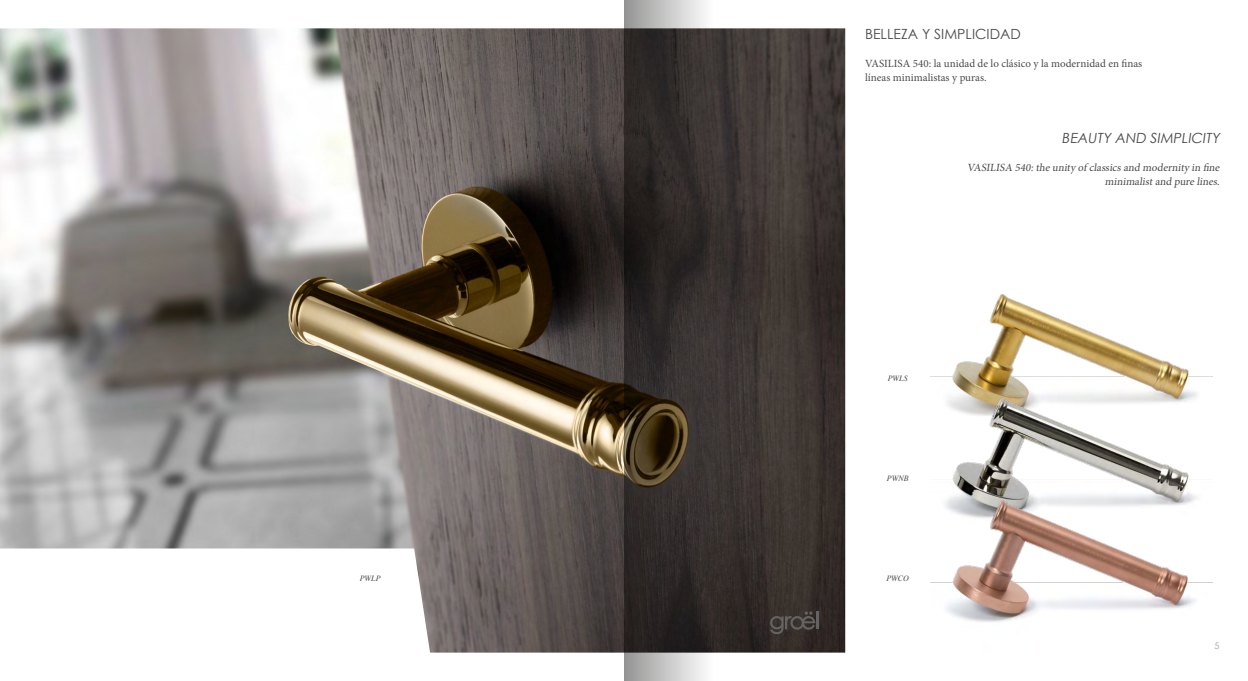
<style>
.page{position:relative;width:1248px;height:681px;background:#fff}
.page>*{position:absolute;margin:0;border:0;box-sizing:border-box;transform-origin:0 0}
.t1{font:14px "Century Gothic";color:#4a4a49}
.t2{font:11px/14px "Minion Pro";color:#4a4a49}
.t3{font:9px "Century Gothic";color:#9d9d9c}
.t4{font:italic 8px "Times";color:#4a4a49}
</style>
<div class="page">
<img style="left:0;top:28px;width:845px;height:624px">
<img style="left:953px;top:294px;width:236px;height:81px">
<img style="left:930px;top:375px;width:281px;height:103px">
<img style="left:930px;top:478px;width:281px;height:144px">
<svg style="left:770px;top:611px;width:48px;height:23px"></svg>
<svg style="left:624px;top:0;width:89px;height:680px;background:#3d3734"></svg>
<p class="t1" style="left:865px;top:25px;width:157px">BELLEZA Y SIMPLICIDAD</p>
<p class="t2" style="left:865px;top:56px;width:279px">VASILISA 540: la unidad de lo clásico y la modernidad en finas líneas minimalistas y puras.</p>
<p class="t1" style="left:1061px;top:129px;width:162px">BEAUTY AND SIMPLICITY</p>
<p class="t2" style="left:967px;top:160px;width:256px;text-align:right">VASILISA 540:the unity of classics and modernity in fine minimalistand pure lines.</p>
<p class="t4" style="left:887px;top:371px;width:21px">PWLS</p>
<p class="t4" style="left:886px;top:471px;width:23px">PWNB</p>
<p class="t4" style="left:360px;top:571px;width:22px">PWLP</p>
<p class="t4" style="left:886px;top:571px;width:24px">PWCO</p>
<p class="t3" style="left:1214px;top:639px;width:6px">5</p>
</div>
